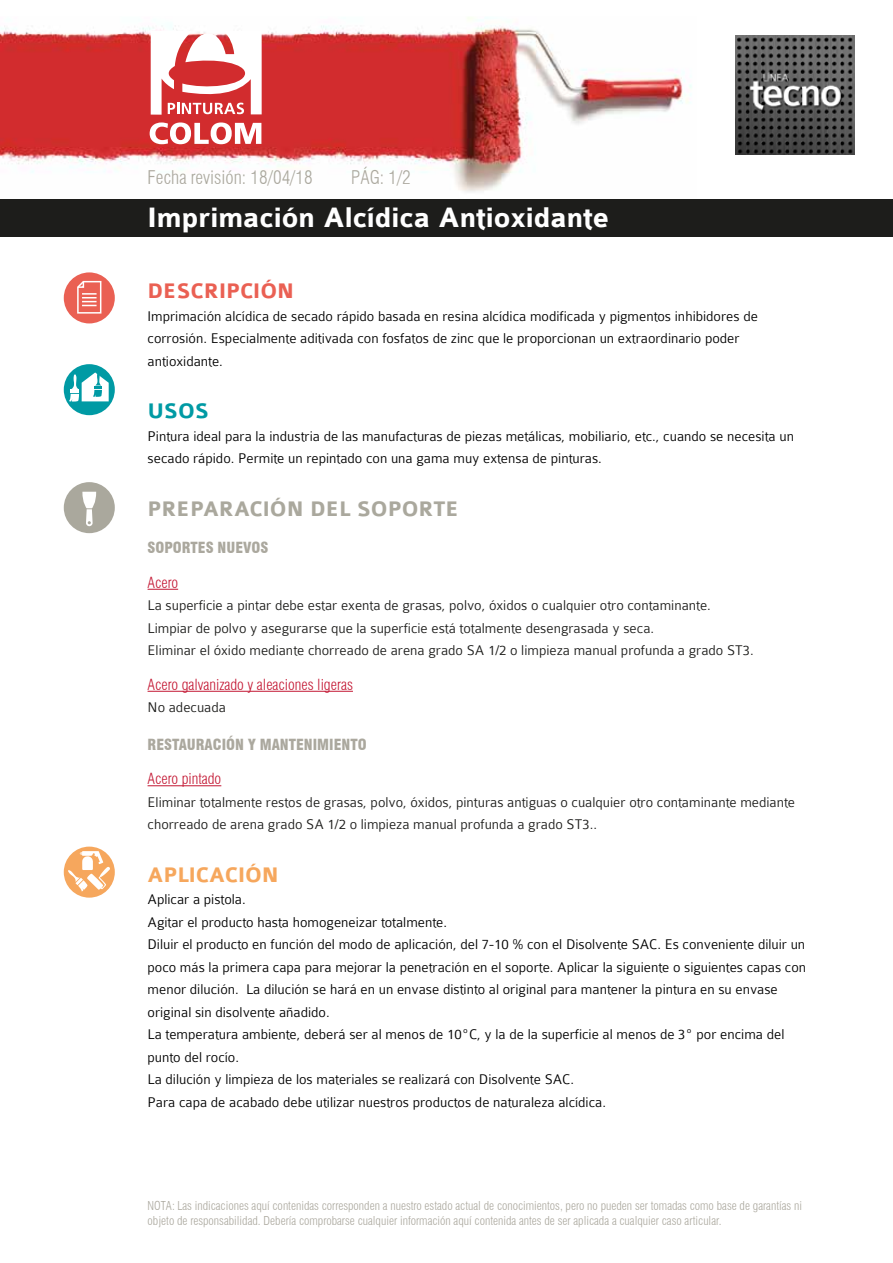
<style>
.page{position:relative;width:893px;height:1263px;background:#fff}
.page>*{position:absolute;margin:0;border:0;box-sizing:border-box;transform-origin:0 0}
.t1{font:700 30px "Colaborate";color:#fff}
.t2{font:700 22.5px "Colaborate";color:#aaa89d}
.t3{font:700 22.5px "Colaborate";color:#ea6053}
.t4{font:700 22.5px "Colaborate";color:#f6a75d}
.t5{font:700 22.5px "Colaborate";color:#009aa4}
.t6{font:300 condensed 18.45px "Swiss 721 BT";color:#aba89e}
.t7{font:300 15px/22.5px "Colaborate";color:#000}
.t8{font:300 15px/22.5px "Colaborate";color:#1d1d1b}
.t9{font:300 condensed 15px "Swiss 721 BT";color:#c31632}
.t10{font:900 condensed 15px "Swiss 721 BT";color:#aba89e}
.t11{font:300 condensed 12px/14.4px "Swiss 721 BT";color:#aba89e}
</style>
<div class="page">
<img style="left:0;top:17px;width:692px;height:175px">
<svg style="left:150px;top:122px;width:111px;height:22px"></svg>
<svg style="left:151px;top:24px;width:111px;height:91px"></svg>
<div style="left:0;top:199px;width:893px;height:38px;background:#1d1d1b"></div>
<div style="left:64px;top:847px;width:51px;height:51px;background:#f6a75d;border-radius:50%"></div>
<svg style="left:68px;top:851px;width:42px;height:40px"></svg>
<div style="left:64px;top:364px;width:51px;height:51px;background:#009aa4;border-radius:50%"></div>
<svg style="left:69px;top:372px;width:40px;height:30px"></svg>
<hr style="left:148px;top:589px;width:30px;height:1px;background:#c31632">
<hr style="left:148px;top:691px;width:205px;height:1px;background:#c31632">
<hr style="left:148px;top:785px;width:73px;height:1px;background:#c31632">
<div style="left:64px;top:482px;width:51px;height:51px;background:#aaa89d;border-radius:50%"></div>
<svg style="left:82px;top:492px;width:14px;height:34px"></svg>
<div style="left:64px;top:272px;width:51px;height:51px;background:#ea6053;border-radius:50%"></div>
<svg style="left:77px;top:280px;width:25px;height:34px"></svg>
<img style="left:735px;top:36px;width:119px;height:119px">
<p class="t6" style="left:148px;top:166px;width:167px">Fecha revisión: 18/04/18</p>
<p class="t6" style="left:351px;top:166px;width:61px">PÁG: 1/2</p>
<h1 class="t1" style="left:148px;top:202px;width:463px">Imprimación Alcídica Antioxidante</h1>
<h2 class="t3" style="left:148px;top:279px;width:148px">DESCRIPCIÓN</h2>
<p class="t7" style="left:148px;top:305px;width:612px">Imprimación alcídica de secado rápido basada en resina alcídica modificada y pigmentos inhibidores de corrosión. Especialmente aditivada con fosfatos de zinc que le proporcionan un extraordinario poder antioxidante.</p>
<h2 class="t5" style="left:148px;top:399px;width:63px">USOS</h2>
<p class="t7" style="left:148px;top:425px;width:648px">Pintura ideal para la industria de las manufacturas de piezas metálicas, mobiliario, etc., cuando se necesita un secado rápido. Permite un repintado con una gama muy extensa de pinturas.</p>
<h2 class="t2" style="left:148px;top:497px;width:313px">PREPARACIÓN DEL SOPORTE</h2>
<p class="t10" style="left:148px;top:539px;width:122px">SOPORTES NUEVOS</p>
<p class="t9" style="left:148px;top:573px;width:32px">Acero</p>
<p class="t8" style="left:148px;top:594px;width:608px">La superficie a pintar debe estar exenta de grasas, polvo, óxidos o cualquier otro contaminante.<br>Limpiar de polvo y asegurarse que la superficie está totalmente desengrasada y seca.<br>Eliminar el óxido mediante chorreado de arena grado SA 1/2 o limpieza manual profunda a grado ST3.</p>
<p class="t9" style="left:148px;top:675px;width:207px">Acero galvanizado y aleaciones ligeras</p>
<p class="t8" style="left:148px;top:696px;width:80px">No adecuada</p>
<p class="t10" style="left:148px;top:735px;width:221px">RESTAURACIÓN Y MANTENIMIENTO</p>
<p class="t9" style="left:148px;top:770px;width:75px">Acero pintado</p>
<p class="t8" style="left:148px;top:791px;width:649px">Eliminar totalmente restos de grasas, polvo, óxidos, pinturas antiguas o cualquier otro contaminante mediante chorreado de arena grado SA 1/2 o limpieza manual profunda a grado ST3..</p>
<h2 class="t4" style="left:148px;top:863px;width:133px">APLICACIÓN</h2>
<p class="t7" style="left:148px;top:888px;width:660px">Aplicar a pistola.<br>Agitar el producto hasta homogeneizar totalmente.<br>Diluir el producto en función del modo de aplicación, del 7-10 % con el Disolvente SAC. Es conveniente diluir un poco más la primera capa para mejorar la penetración en el soporte. Aplicar la siguiente o siguientes capas con menor dilución. La dilución se hará en un envase distinto al original para mantener la pintura en su envase original sin disolvente añadido.<br>La temperatura ambiente, deberá ser al menos de 10ºC, y la de la superficie al menos de 3º por encima del punto del rocío.<br>La dilución y limpieza de los materiales se realizará con Disolvente SAC.<br>Para capa de acabado debe utilizar nuestros productos de naturaleza alcídica.</p>
<p class="t11" style="left:148px;top:1199px;width:656px">NOTA: Las indicaciones aquí contenidas corresponden a nuestro estado actual de conocimientos, pero no pueden ser tomadas como base de garantías ni objeto de responsabilidad. Debería comprobarse cualquier información aquí contenida antes de ser aplicada a cualquier caso articular.</p>
</div>
